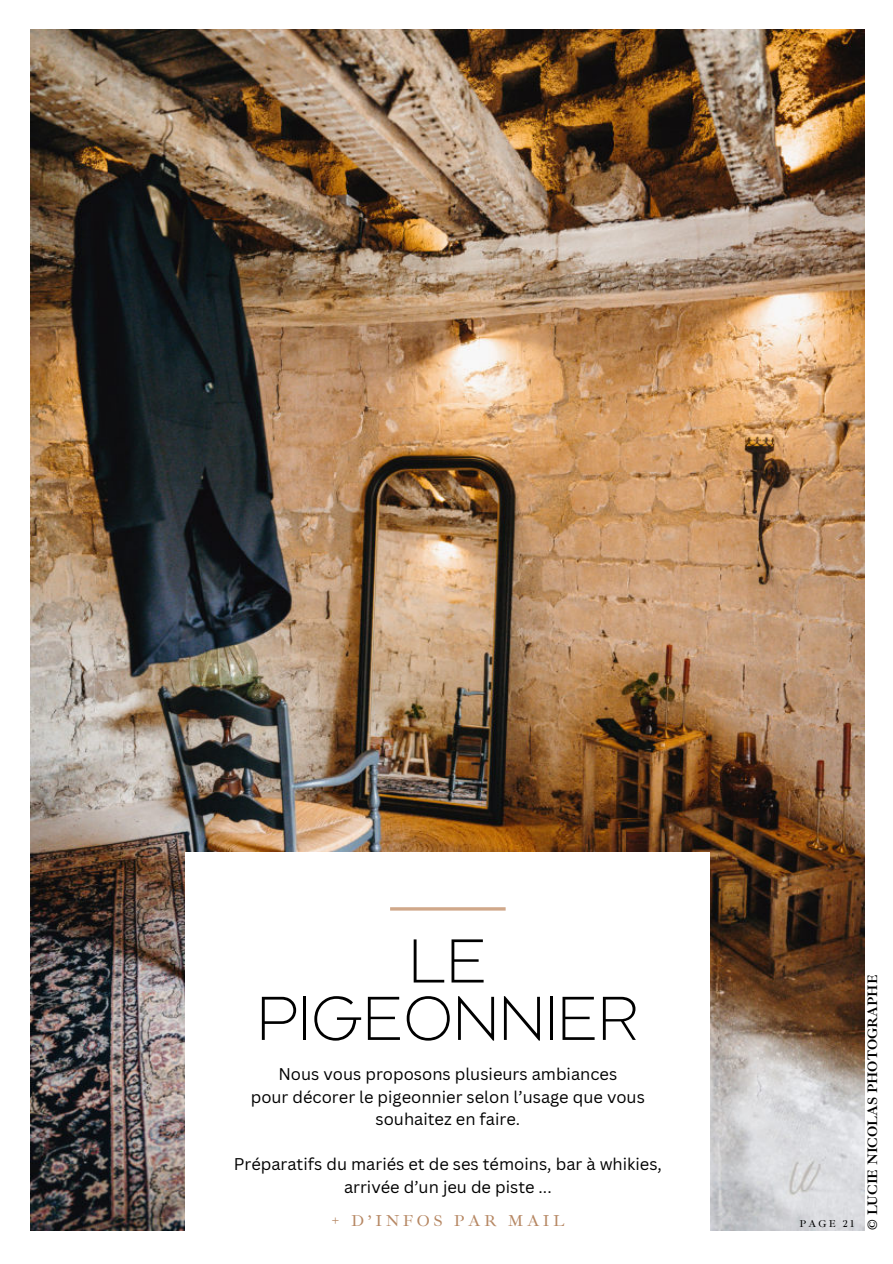
<style>
.page{position:relative;width:893px;height:1264px;background:#fff}
.page>*{position:absolute;margin:0;border:0;box-sizing:border-box;transform-origin:0 0}
.t1{font:200 61.5px/57.4px "Balgin";color:#000;text-align:center}
.t2{font:16.5px/22.5px "Canva Sans";color:#000;text-align:center}
.t3{font:16.2px "Ibarra Real Nova";letter-spacing:.215em;color:#b68763}
.t4{font:700 14.1px "Ibarra Real Nova";color:#000}
.t5{font:10.2px "Ibarra Real Nova";letter-spacing:.215em;color:#000}
</style>
<div class="page">
<img style="left:31px;top:30px;width:833px;height:1200px">
<div style="left:185px;top:851px;width:524px;height:412px;background:#fff"></div>
<hr style="left:390px;top:907px;width:115px;height:3px;background:#d0a88a">
<h1 class="t1" style="left:257px;top:931px;width:383px">LE<br>PIGEONNIER</h1>
<p class="t2" style="left:251px;top:1062px;width:395px">Nous vous proposons plusieurs ambiances<br>pour décorer le pigeonnier selon l’usage que vous souhaitez en faire.</p>
<p class="t2" style="left:234px;top:1152px;width:429px">Préparatifs du mariés et de ses témoins, bar à whikies, arrivée d’un jeu de piste ...</p>
<p class="t3" style="left:331px;top:1211px;width:235px">+ D’INFOS PAR MAIL</p>
<p class="t5" style="left:799px;top:1217px;width:56px">PAGE 21</p>
<p class="t4" style="left:864px;top:1230px;width:257px;rotate:-90deg">© LUCIE NICOLAS PHOTOGRAPHE</p>
</div>
